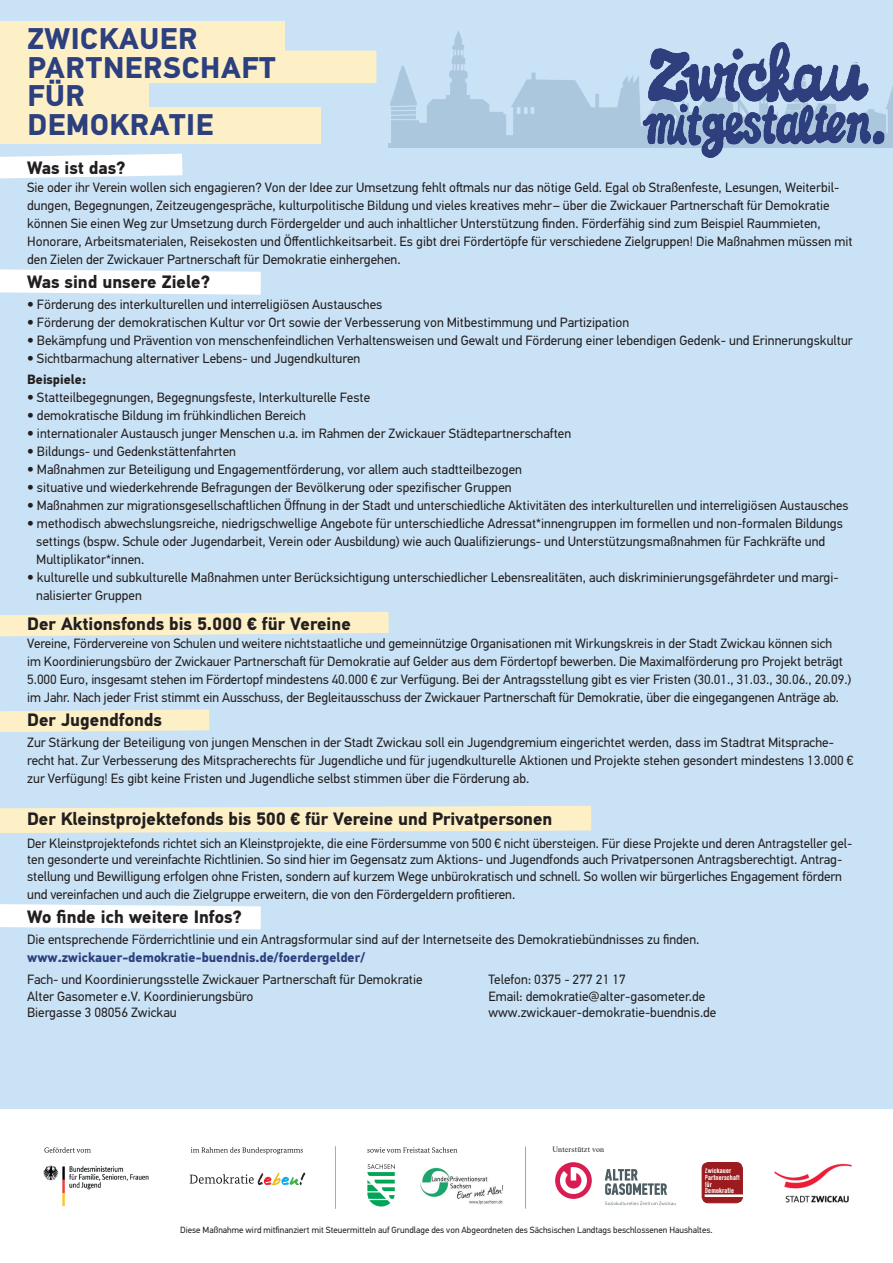
<style>
.page{position:relative;width:893px;height:1263px;background:#fff}
.page>*{position:absolute;margin:0;border:0;box-sizing:border-box;transform-origin:0 0}
.t1{font:700 30px/28.5px "PFDIN Text Pro";letter-spacing:.02em;color:#2c3f7e}
.t2{font:700 18px "PFDIN Text Pro";color:#231f20}
.t3{font:13.5px/18px "PFDIN Text Pro";color:#231f20}
.t4{font:700 13.5px "PFDIN Text Pro";color:#2c3f7e}
.t5{font:700 13.5px "PFDIN Text Pro";color:#231f20}
.t6{font:9px "PFDIN Text Pro";color:#231f20}
.t7{font:7.95px "Times New Roman";letter-spacing:.025em;color:#231f20}
.t8{font:7.35px/6.8px "Akzidenz Grotesk BQ Bd Cnd Alt";letter-spacing:.02em;color:#fff}
</style>
<div class="page">
<div style="left:0;top:0;width:893px;height:1140px;background:#cae2f5"></div>
<div style="left:0;top:21px;width:285px;height:31px;background:#fef0c6"></div>
<div style="left:0;top:51px;width:376px;height:31px;background:#fef0c6"></div>
<div style="left:0;top:51px;width:376px;height:32px;border:2px solid #fef0c6"></div>
<div style="left:0;top:77px;width:148px;height:30px;background:#fef0c6"></div>
<div style="left:0;top:107px;width:320px;height:37px;background:#fef0c6"></div>
<svg style="left:0;top:154px;width:182px;height:24px;background:#f9fbfd"></svg>
<svg style="left:0;top:269px;width:261px;height:26px;background:#f8fbfd"></svg>
<svg style="left:0;top:904px;width:261px;height:25px;background:#fafcfe"></svg>
<svg style="left:0;top:612px;width:389px;height:24px;background:#f7eecb"></svg>
<svg style="left:0;top:709px;width:209px;height:23px;background:#f9eeca"></svg>
<svg style="left:0;top:806px;width:591px;height:27px;background:#f9eec9"></svg>
<img style="left:389px;top:31px;width:504px;height:116px">
<img style="left:639px;top:40px;width:248px;height:118px">
<div style="left:0;top:1110px;width:893px;height:153px;background:#fff"></div>
<hr style="left:525px;top:1146px;width:1px;height:63px;background:#a4a5a9">
<svg style="left:605px;top:1169px;width:62px;height:26px"></svg>
<svg style="left:555px;top:1162px;width:37px;height:37px"></svg>
<svg style="left:605px;top:1202px;width:71px;height:3px"></svg>
<div style="left:702px;top:1162px;width:40px;height:41px;background:#9b1b1e;border-radius:6px"></div>
<div style="left:702px;top:1162px;width:41px;height:41px;border:1px solid #9b1b1e;border-radius:6px"></div>
<div style="left:705px;top:1195px;width:38px;height:1px;border:1px solid #fff"></div>
<img style="left:774px;top:1163px;width:78px;height:40px">
<svg style="left:44px;top:1147px;width:47px;height:6px"></svg>
<svg style="left:191px;top:1147px;width:112px;height:7px"></svg>
<hr style="left:61px;top:1192px;width:3px;height:14px;background:#f4cf02">
<svg style="left:43px;top:1165px;width:106px;height:27px"></svg>
<svg style="left:190px;top:1172px;width:115px;height:13px"></svg>
<svg style="left:367px;top:1147px;width:90px;height:6px"></svg>
<img style="left:420px;top:1168px;width:83px;height:37px">
<svg style="left:367px;top:1164px;width:28px;height:42px"></svg>
<hr style="left:335px;top:1146px;width:1px;height:63px;background:#a8a9ad">
<h1 class="t1" style="left:28px;top:25px;width:250px">ZWICKAUER<br>PARTNERSCHAFT<br>FÜR<br>DEMOKRATIE</h1>
<h2 class="t2" style="left:27px;top:157px;width:100px">Was ist das?</h2>
<p class="t3" style="left:27px;top:179px;width:827px">Sie oder ihr Verein wollen sich engagieren? Von der Idee zur Umsetzung fehlt oftmals nur das nötige Geld. Egal ob Straßenfeste, Lesungen, Weiterbil&shy;dungen, Begegnungen, Zeitzeugengespräche, kulturpolitische Bildung und vieles kreatives mehr– über die Zwickauer Partnerschaft für Demokratie können Sie einen Weg zur Umsetzung durch Fördergelder und auch inhaltlicher Unterstützung finden. Förderfähig sind zum Beispiel Raummieten, Honorare, Arbeitsmaterialen, Reisekosten und Öffentlichkeitsarbeit. Es gibt drei Fördertöpfe für verschiedene Zielgruppen! Die Maßnahmen müssen mit den Zielen der Zwickauer Partnerschaft für Demokratie einhergehen.</p>
<h2 class="t2" style="left:27px;top:271px;width:185px">Was sind unsere Ziele?</h2>
<p class="t3" style="left:37px;top:296px;width:817px">Förderung des interkulturellen und interreligiösen Austausches<br>Förderung der demokratischen Kultur vor Ort sowie der Verbesserung von Mitbestimmung und Partizipation<br>Bekämpfung und Prävention von menschenfeindlichen Verhaltensweisen und Gewalt und Förderung einer lebendigen Gedenk- und Erinnerungskultur Sichtbarmachung alternativer Lebens- und Jugendkulturen</p>
<p class="t5" style="left:27px;top:371px;width:60px">Beispiele:</p>
<p class="t3" style="left:36px;top:389px;width:814px">Statteilbegegnungen, Begegnungsfeste, Interkulturelle Feste<br>demokratische Bildung im frühkindlichen Bereich<br>internationaler Austausch junger Menschen u.a. im Rahmen der Zwickauer Städtepartnerschaften<br>Bildungs- und Gedenkstättenfahrten<br>Maßnahmen zur Beteiligung und Engagementförderung, vor allem auch stadtteilbezogen<br>situative und wiederkehrende Befragungen der Bevölkerung oder spezifischer Gruppen<br>Maßnahmen zur migrationsgesellschaftlichen Öffnung in der Stadt und unterschiedliche Aktivitäten des interkulturellen und interreligiösen Austausches methodisch abwechslungsreiche, niedrigschwellige Angebote für unterschiedliche Adressat*innengruppen im formellen und non-formalen Bildungs settings (bspw. Schule oder Jugendarbeit, Verein oder Ausbildung) wie auch Qualifizierungs- und Unterstützungsmaßnahmen für Fachkräfte und Multiplikator*innen.<br>kulturelle und subkulturelle Maßnahmen unter Berücksichtigung unterschiedlicher Lebensrealitäten, auch diskriminierungsgefährdeter und margi&shy;nalisierter Gruppen</p>
<h2 class="t2" style="left:27px;top:613px;width:325px">Der Aktionsfonds bis 5.000 € für Vereine</h2>
<p class="t3" style="left:27px;top:635px;width:826px">Vereine, Fördervereine von Schulen und weitere nichtstaatliche und gemeinnützige Organisationen mit Wirkungskreis in der Stadt Zwickau können sich<br>im Koordinierungsbüro der Zwickauer Partnerschaft für Demokratie auf Gelder aus dem Fördertopf bewerben. Die Maximalförderung pro Projekt beträgt 5.000 Euro, insgesamt stehen im Fördertopf mindestens 40.000 € zur Verfügung. Bei der Antragsstellung gibt es vier Fristen (30.01., 31.03., 30.06., 20.09.) im Jahr. Nach jeder Frist stimmt ein Ausschuss, der Begleitausschuss der Zwickauer Partnerschaft für Demokratie, über die eingegangenen Anträge ab.</p>
<h2 class="t2" style="left:27px;top:709px;width:136px">Der Jugendfonds</h2>
<p class="t3" style="left:27px;top:734px;width:828px">Zur Stärkung der Beteiligung von jungen Menschen in der Stadt Zwickau soll ein Jugendgremium eingerichtet werden, dass im Stadtrat Mitsprache&shy;recht hat. Zur Verbesserung des Mitspracherechts für Jugendliche und für jugendkulturelle Aktionen und Projekte stehen gesondert mindestens 13.000 € zur Verfügung! Es gibt keine Fristen und Jugendliche selbst stimmen über die Förderung ab.</p>
<h2 class="t2" style="left:27px;top:808px;width:527px">Der Kleinstprojektefonds bis 500 € für Vereine und Privatpersonen</h2>
<p class="t3" style="left:27px;top:835px;width:827px;line-height:16.5px">Der Kleinstprojektefonds richtet sich an Kleinstprojekte, die eine Fördersumme von 500 € nicht übersteigen. Für diese Projekte und deren Antragsteller gel&shy;ten gesonderte und vereinfachte Richtlinien. So sind hier im Gegensatz zum Aktions- und Jugendfonds auch Privatpersonen Antragsberechtigt. Antrag&shy;stellung und Bewilligung erfolgen ohne Fristen, sondern auf kurzem Wege unbürokratisch und schnell. So wollen wir bürgerliches Engagement fördern</p>
<p class="t3" style="left:27px;top:885px;width:490px">und vereinfachen und auch die Zielgruppe erweitern, die von den Fördergeldern profitieren.</p>
<h2 class="t2" style="left:27px;top:906px;width:216px">Wo finde ich weitere Infos?</h2>
<p class="t3" style="left:27px;top:930px;width:674px">Die entsprechende Förderrichtlinie und ein Antragsformular sind auf der Internetseite des Demokratiebündnisses zu finden.</p>
<p class="t4" style="left:27px;top:949px;width:340px">www.zwickauer-demokratie-buendnis.de/foerdergelder/</p>
<p class="t3" style="left:27px;top:971px;width:397px;line-height:16.5px">Fach- und Koordinierungsstelle Zwickauer Partnerschaft für Demokratie<br>Alter Gasometer e.V. Koordinierungsbüro<br>Biergasse 3 08056 Zwickau</p>
<p class="t3" style="left:488px;top:971px;width:230px;line-height:16.5px">Telefon: 0375 - 277 21 17<br>Email: demokratie@alter-gasometer.de www.zwickauer-demokratie-buendnis.de</p>
<p class="t7" style="left:552px;top:1144px;width:53px">Unterstützt von</p>
<p class="t8" style="left:705px;top:1167px;width:37px">Zwickauer<br>Partnerschaft für<br>Demokratie</p>
<p class="t6" style="left:180px;top:1225px;width:534px">Diese Maßnahme wird mitfinanziert mit Steuermitteln auf Grundlage des von Abgeordneten des Sächsischen Landtags beschlossenen Haushaltes.</p>
</div>
